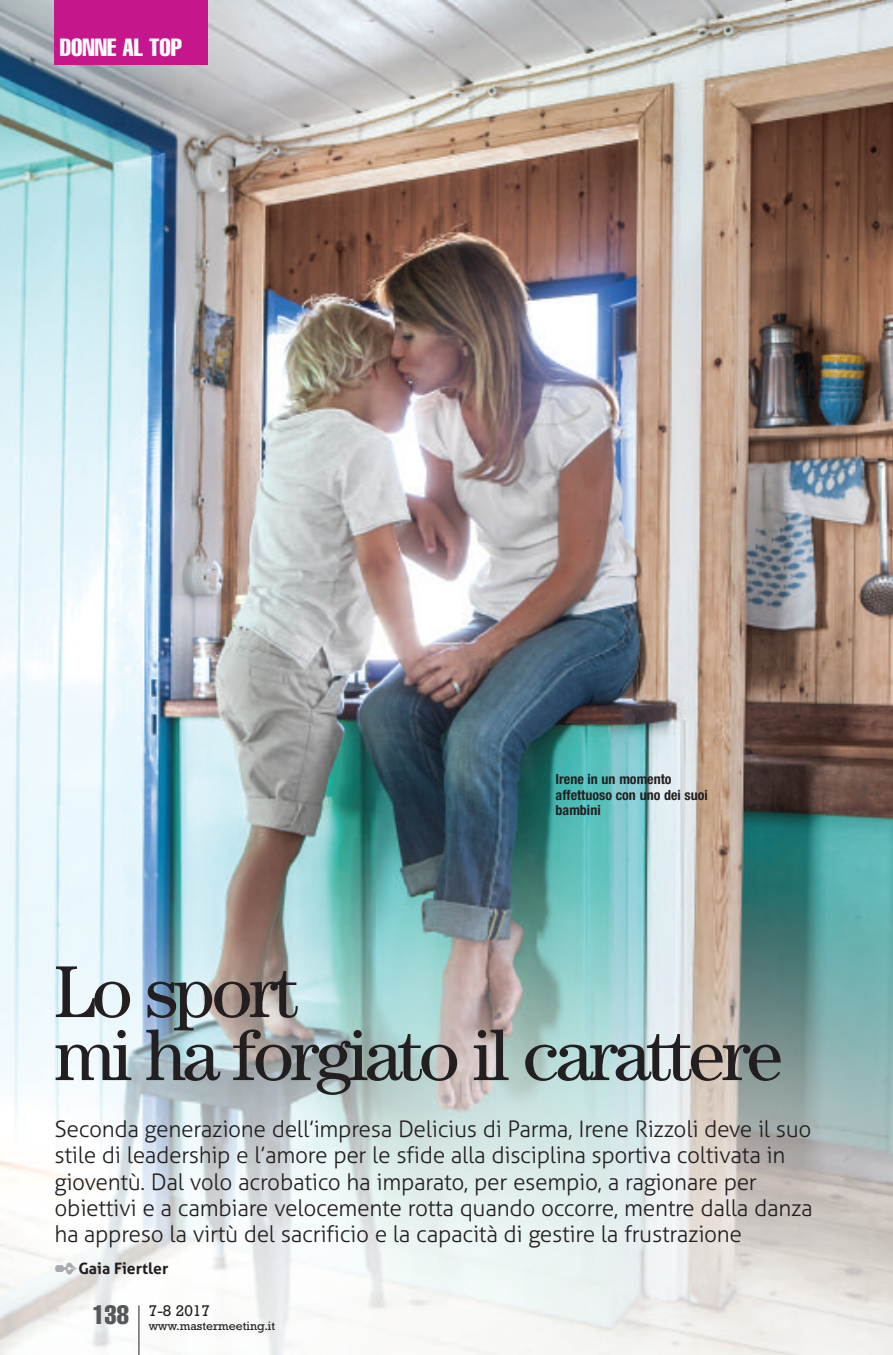
<style>
.page{position:relative;width:893px;height:1355px;background:#fff}
.page>*{position:absolute;margin:0;border:0;box-sizing:border-box;transform-origin:0 0}
.t1{font:73.5px/63px "Century";letter-spacing:-.05em;color:#231f20}
.t2{font:extra-condensed 24.5px "Helvetica";color:#fff}
.t3{font:300 22.75px/26.2px "Aller";letter-spacing:-.015em;color:#231f20}
.t4{font:700 15.75px "Aller";color:#231f20}
.t5{font:15.75px "Rockwell";color:#231f20}
.t6{font:700 condensed 14px/15.8px "Helvetica Neue";color:#231f20}
.t7{font:12.25px "Rockwell";color:#231f20}
.s1{color:#a8a9ad}
</style>
<div class="page">
<img style="left:0;top:0;width:893px;height:1354px">
<hr style="left:138px;top:1305px;width:1px;height:49px;background:#231f20">
<div style="left:55px;top:0;width:153px;height:64px;background:#c5168c"></div>
<p class="t2" style="left:60px;top:39px;width:124px">DONNE AL TOP</p>
<p class="t6" style="left:556px;top:772px;width:154px">Irene in un momento affettuoso con uno dei suoi bambini</p>
<h1 class="t1" style="left:55px;top:966px;width:730px">Lo sport<br>mi ha forgiato il carattere</h1>
<p class="t3" style="left:55px;top:1115px;width:760px">Seconda generazione dell’impresa Delicius di Parma, Irene Rizzoli deve il suo stile di leadership e l’amore per le sfide alla disciplina sportiva coltivata in gioventù. Dal volo acrobatico ha imparato, per esempio, a ragionare per obiettivi e a cambiare velocemente rotta quando occorre, mentre dalla danza ha appreso la virtù del sacrificio e la capacità di gestire la frustrazione</p>
<p class="t4" style="left:55px;top:1258px;width:115px"><span class="s1">✒</span>Gaia Fiertler</p>
<p class="t5" style="left:149px;top:1305px;width:63px">7-8 2017</p>
<p class="t7" style="left:92px;top:1321px;width:184px"><sup>138</sup> www.mastermeeting.it</p>
</div>
